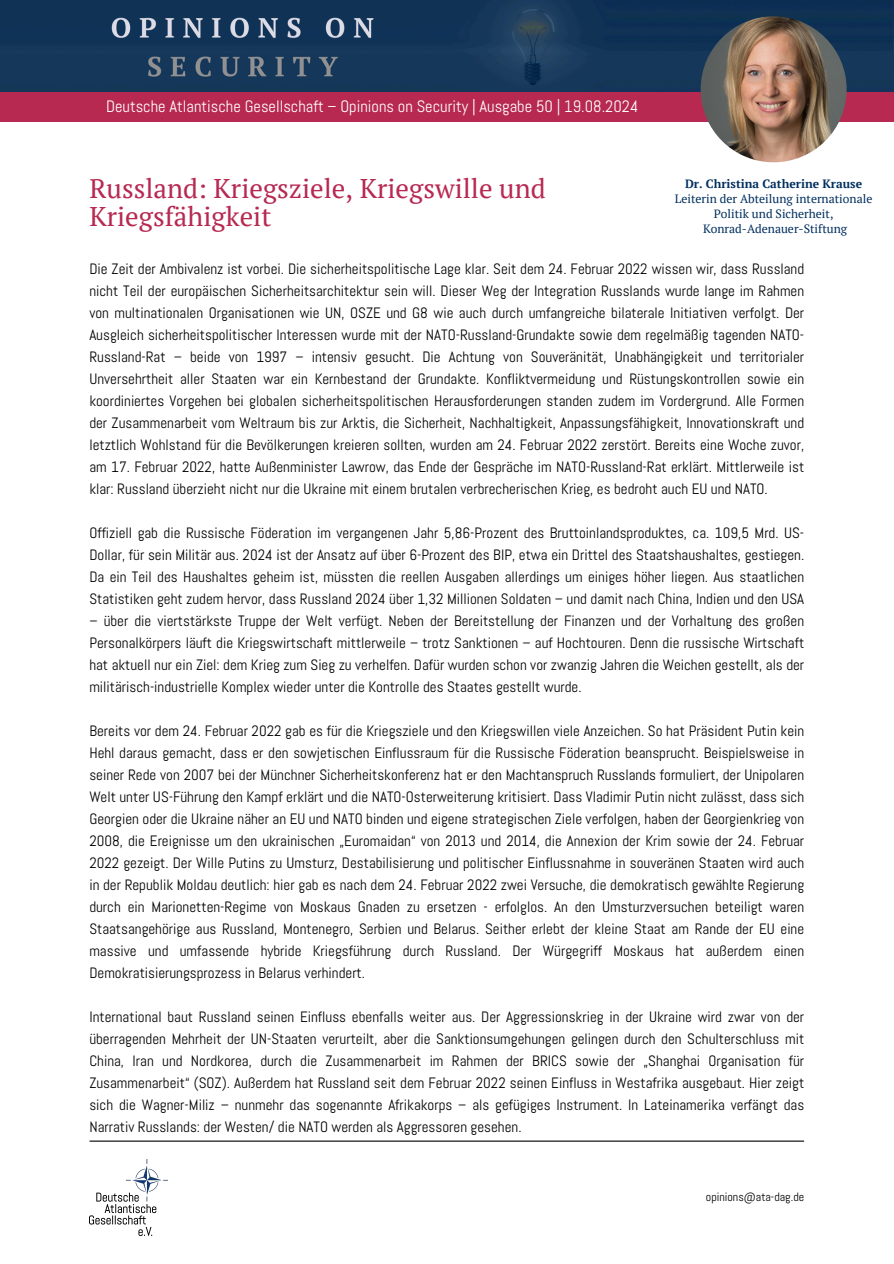
<style>
.page{position:relative;width:894px;height:1264px;background:#fff}
.page>*{position:absolute;margin:0;border:0;box-sizing:border-box;transform-origin:0 0}
.t1{font:27px/28.2px "PT Serif";color:#b72951}
.t2{font:16.5px "Abel";color:#fff}
.t3{font:15px/22px "Abel";color:#000;text-align:justify}
.t4{font:12px/15px "PT Serif";color:#002f5f;text-align:center}
.t5{font:700 12px "PT Serif";color:#002f5f}
.t6{font:12px "Abel";color:#000}
</style>
<div class="page">
<img style="left:892px;top:0;width:1px;height:92px">
<hr style="left:90px;top:1140px;width:713px;height:1px;background:#000">
<img style="left:0;top:0;width:892px;height:92px">
<div style="left:0;top:92px;width:893px;height:30px;background:#b72951"></div>
<img style="left:700px;top:16px;width:146px;height:146px;border-radius:50%">
<img style="left:89px;top:1159px;width:78px;height:75px">
<p class="t2" style="left:106px;top:95px;width:533px">Deutsche Atlantische Gesellschaft – Opinions on Security | Ausgabe 50 | 19.08.2024</p>
<h2 class="t1" style="left:89px;top:174px;width:457px">Russland: Kriegsziele, Kriegswille und<br>Kriegsfähigkeit</h2>
<p class="t5" style="left:685px;top:175px;width:178px">Dr. Christina Catherine Krause</p>
<p class="t4" style="left:674px;top:191px;width:199px">Leiterin der Abteilung internationale<br>Politik und Sicherheit,</p>
<h2 class="t4" style="left:702px;top:221px;width:145px">Konrad-Adenauer-Stiftung</h2>
<p class="t3" style="left:89px;top:258px;width:716px">Die Zeit der Ambivalenz ist vorbei. Die sicherheitspolitische Lage klar. Seit dem 24. Februar 2022 wissen wir, dass Russland nicht Teil der europäischen Sicherheitsarchitektur sein will. Dieser Weg der Integration Russlands wurde lange im Rahmen von multinationalen Organisationen wie UN, OSZE und G8 wie auch durch umfangreiche bilaterale Initiativen verfolgt. Der Ausgleich sicherheitspolitischer Interessen wurde mit der NATO-Russland-Grundakte sowie dem regelmäßig tagenden NATO-Russland-Rat – beide von 1997 – intensiv gesucht. Die Achtung von Souveränität, Unabhängigkeit und territorialer Unversehrtheit aller Staaten war ein Kernbestand der Grundakte. Konfliktvermeidung und Rüstungskontrollen sowie ein koordiniertes Vorgehen bei globalen sicherheitspolitischen Herausforderungen standen zudem im Vordergrund. Alle Formen der Zusammenarbeit vom Weltraum bis zur Arktis, die Sicherheit, Nachhaltigkeit, Anpassungsfähigkeit, Innovationskraft und letztlich Wohlstand für die Bevölkerungen kreieren sollten, wurden am 24. Februar 2022 zerstört. Bereits eine Woche zuvor, am 17. Februar 2022, hatte Außenminister Lawrow, das Ende der Gespräche im NATO-Russland-Rat erklärt. Mittlerweile ist klar: Russland überzieht nicht nur die Ukraine mit einem brutalen verbrecherischen Krieg, es bedroht auch EU und NATO.</p>
<h2 class="t3" style="left:89px;top:522px;width:716px">Offiziell gab die Russische Föderation im vergangenen Jahr 5,86-Prozent des Bruttoinlandsproduktes, ca. 109,5 Mrd. US-Dollar, für sein Militär aus. 2024 ist der Ansatz auf über 6-Prozent des BIP, etwa ein Drittel des Staatshaushaltes, gestiegen.<br>Da ein Teil des Haushaltes geheim ist, müssten die reellen Ausgaben allerdings um einiges höher liegen. Aus staatlichen Statistiken geht zudem hervor, dass Russland 2024 über 1,32 Millionen Soldaten – und damit nach China, Indien und den USA</h2>
<h2 class="t3" style="left:89px;top:610px;width:716px">– über die viertstärkste Truppe der Welt verfügt. Neben der Bereitstellung der Finanzen und der Vorhaltung des großen Personalkörpers läuft die Kriegswirtschaft mittlerweile – trotz Sanktionen – auf Hochtouren. Denn die russische Wirtschaft hat aktuell nur ein Ziel: dem Krieg zum Sieg zu verhelfen. Dafür wurden schon vor zwanzig Jahren die Weichen gestellt, als der militärisch-industrielle Komplex wieder unter die Kontrolle des Staates gestellt wurde.</h2>
<h1 class="t3" style="left:89px;top:720px;width:716px">Bereits vor dem 24. Februar 2022 gab es für die Kriegsziele und den Kriegswillen viele Anzeichen. So hat Präsident Putin kein Hehl daraus gemacht, dass er den sowjetischen Einflussraum für die Russische Föderation beansprucht. Beispielsweise in seiner Rede von 2007 bei der Münchner Sicherheitskonferenz hat er den Machtanspruch Russlands formuliert, der Unipolaren Welt unter US-Führung den Kampf erklärt und die NATO-Osterweiterung kritisiert. Dass Vladimir Putin nicht zulässt, dass sich Georgien oder die Ukraine näher an EU und NATO binden und eigene strategischen Ziele verfolgen, haben der Georgienkrieg von 2008, die Ereignisse um den ukrainischen „Euromaidan“ von 2013 und 2014, die Annexion der Krim sowie der 24. Februar 2022 gezeigt. Der Wille Putins zu Umsturz, Destabilisierung und politischer Einflussnahme in souveränen Staaten wird auch in der Republik Moldau deutlich: hier gab es nach dem 24. Februar 2022 zwei Versuche, die demokratisch gewählte Regierung durch ein Marionetten-Regime von Moskaus Gnaden zu ersetzen - erfolglos. An den Umsturzversuchen beteiligt waren Staatsangehörige aus Russland, Montenegro, Serbien und Belarus. Seither erlebt der kleine Staat am Rande der EU eine massive und umfassende hybride Kriegsführung durch Russland. Der Würgegriff Moskaus hat außerdem einen Demokratisierungsprozess in Belarus verhindert.</h1>
<p class="t3" style="left:89px;top:1006px;width:716px">International baut Russland seinen Einfluss ebenfalls weiter aus. Der Aggressionskrieg in der Ukraine wird zwar von der überragenden Mehrheit der UN-Staaten verurteilt, aber die Sanktionsumgehungen gelingen durch den Schulterschluss mit China, Iran und Nordkorea, durch die Zusammenarbeit im Rahmen der BRICS sowie der „Shanghai Organisation für Zusammenarbeit“ (SOZ). Außerdem hat Russland seit dem Februar 2022 seinen Einfluss in Westafrika ausgebaut. Hier zeigt sich die Wagner-Miliz – nunmehr das sogenannte Afrikakorps – als gefügiges Instrument. In Lateinamerika verfängt das Narrativ Russlands: der Westen/ die NATO werden als Aggressoren gesehen.</p>
<h2 class="t6" style="left:705px;top:1189px;width:100px">opinions@ata-dag.de</h2>
</div>
